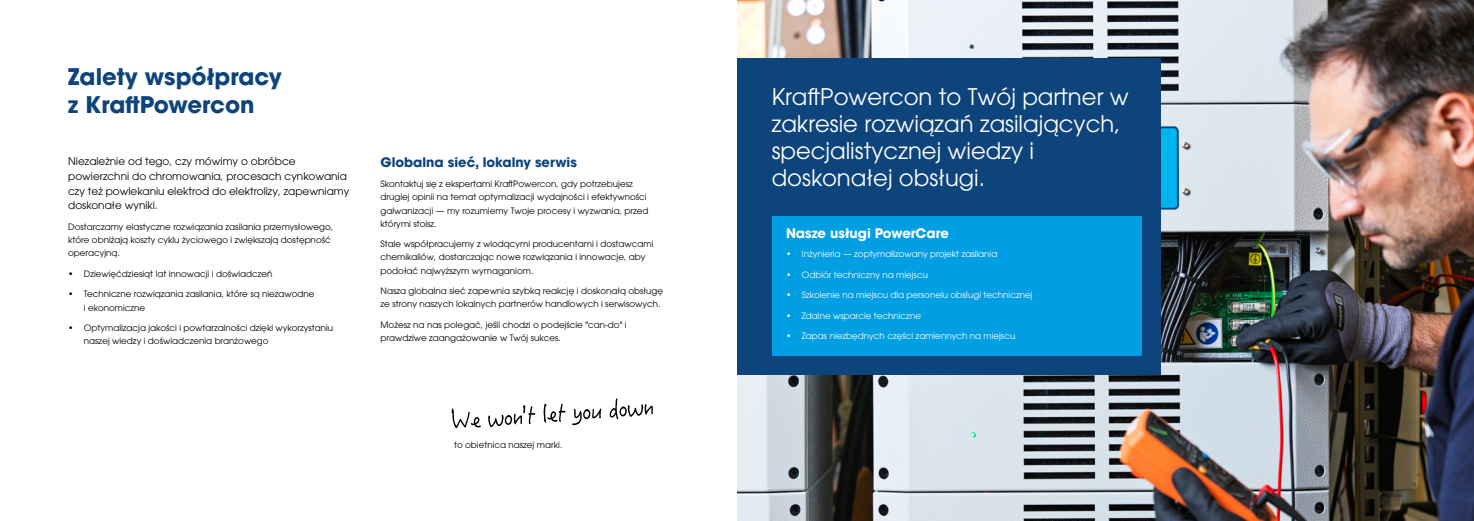
<style>
.page{position:relative;width:1474px;height:521px;background:#fff}
.page>*{position:absolute;margin:0;border:0;box-sizing:border-box;transform-origin:0 0}
.t1{font:22.75px/27.3px "ITC Avant Garde Pro";color:#fff}
.t2{font:700 22.75px/27.3px "ITC Avant Garde Pro";color:#0d447b}
.t3{font:700 13.12px "ITC Avant Garde Pro";color:#0d447b}
.t4{font:700 13.12px "ITC Avant Garde Pro";color:#fff}
.t5{font:10.5px/14.9px "ITC Avant Garde Pro";color:#000}
.t6{font:8.75px/13.1px "ITC Avant Garde Pro";color:#000}
.t7{font:8.75px "ITC Avant Garde Pro";color:#fff}
</style>
<div class="page">
<img style="left:737px;top:0;width:736px;height:521px">
<div style="left:737px;top:59px;width:423px;height:316px;background:#0d447b"></div>
<svg style="left:451px;top:398px;width:202px;height:30px"></svg>
<div style="left:771px;top:217px;width:370px;height:139px;background:#009fe3"></div>
<h1 class="t2" style="left:68px;top:63px;width:215px">Zalety współpracy z KraftPowercon</h1>
<p class="t5" style="left:68px;top:153px;width:283px">Niezależnie od tego, czy mówimy o obróbce powierzchni do chromowania, procesach cynkowania czy też powlekaniu elektrod do elektrolizy, zapewniamy doskonałe wyniki.</p>
<p class="t6" style="left:68px;top:220px;width:267px">Dostarczamy elastyczne rozwiązania zasilania przemysłowego, które obniżają koszty cyklu życiowego i zwiększają dostępność operacyjną.</p>
<p class="t6" style="left:68px;top:267px;width:206px">• Dziewięćdziesiąt lat innowacji i doświadczeń</p>
<p class="t6" style="left:84px;top:287px;width:232px;text-indent:-16px">• Techniczne rozwiązania zasilania, które są niezawodne i ekonomiczne</p>
<p class="t6" style="left:84px;top:321px;width:251px;text-indent:-16px">• Optymalizacja jakości i powtarzalności dzięki wykorzystaniu naszej wiedzy i doświadczenia branżowego</p>
<h2 class="t3" style="left:380px;top:153px;width:198px">Globalna sieć, lokalny serwis</h2>
<p class="t6" style="left:380px;top:177px;width:269px">Skontaktuj się z ekspertami KraftPowercon, gdy potrzebujesz drugiej opinii na temat optymalizacji wydajności i efektywności galwanizacji — my rozumiemy Twoje procesy i wyzwania, przed którymi stoisz.</p>
<p class="t6" style="left:380px;top:237px;width:274px">Stale współpracujemy z wiodącymi producentami i dostawcami chemikaliów, dostarczając nowe rozwiązania i innowacje, aby podołać najwyższym wymaganiom.</p>
<p class="t6" style="left:380px;top:284px;width:284px">Nasza globalna sieć zapewnia szybką reakcję i doskonałą obsługę ze strony naszych lokalnych partnerów handlowych i serwisowych.</p>
<p class="t6" style="left:380px;top:318px;width:247px">Możesz na nas polegać, jeśli chodzi o podejście "can-do" i prawdziwe zaangażowanie w Twój sukces.</p>
<p class="t6" style="left:454px;top:438px;width:110px">to obietnica naszej marki.</p>
<h1 class="t1" style="left:771px;top:82px;width:358px">KraftPowercon to Twój partner w zakresie rozwiązań zasilających, specjalistycznej wiedzy i doskonałej obsługi.</h1>
<h2 class="t4" style="left:786px;top:224px;width:164px">Nasze usługi PowerCare</h2>
<p class="t7" style="left:786px;top:248px;width:213px">• Inżynieria — zoptymalizowany projekt zasilania</p>
<p class="t7" style="left:786px;top:269px;width:143px">• Odbiór techniczny na miejscu</p>
<p class="t7" style="left:786px;top:290px;width:248px">• Szkolenie na miejscu dla personelu obsługi technicznej</p>
<p class="t7" style="left:786px;top:310px;width:136px">• Zdalne wsparcie techniczne</p>
<p class="t7" style="left:786px;top:331px;width:231px">• Zapas niezbędnych części zamiennych na miejscu</p>
</div>
